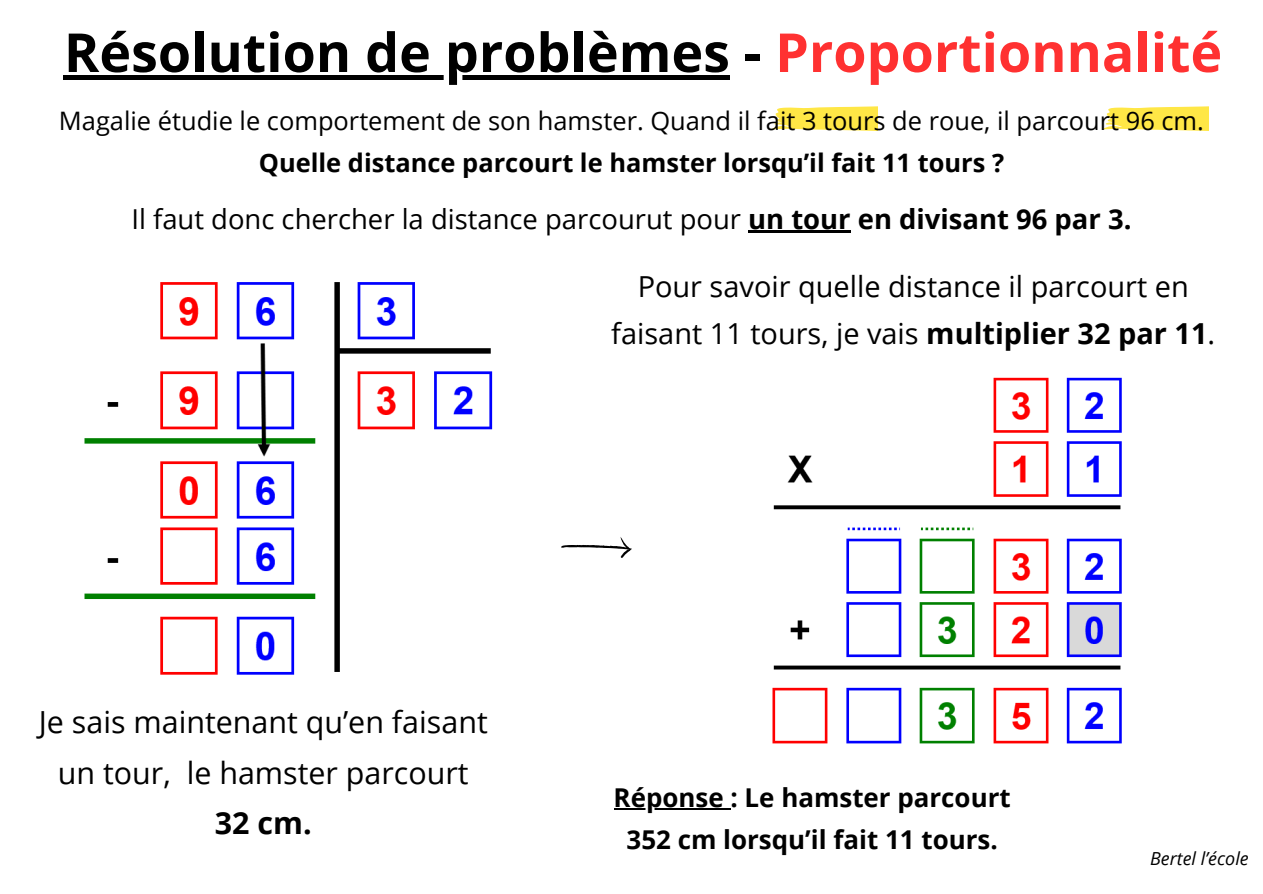
<style>
.page{position:relative;width:1263px;height:894px;background:#fff}
.page>*{position:absolute;margin:0;border:0;box-sizing:border-box;transform-origin:0 0}
.t1{font:700 53.7px "Open Sans";color:#000}
.t2{font:30.45px/50.6px "Open Sans";color:#000;text-align:center}
.t3{font:28.95px/47.2px "Open Sans";color:#000;text-align:center}
.t4{font:27.45px "Open Sans";color:#000}
.t5{font:700 25.95px/41.8px "Open Sans";color:#000;text-align:center}
.t6{font:25.5px/41.8px "Open Sans";color:#000;text-align:center}
.t7{font:italic 18px "Open Sans";color:#000}
.s1{color:#ff3131}
.s2{font-weight:700}
</style>
<div class="page">
<div style="left:64px;top:75px;width:666px;height:5px;background:#000"></div>
<svg style="left:561px;top:537px;width:71px;height:21px"></svg>
<img style="left:84px;top:282px;width:409px;height:393px">
<img style="left:772px;top:377px;width:350px;height:367px">
<svg style="left:772px;top:106px;width:105px;height:25px;background:#ffea61"></svg>
<svg style="left:1103px;top:106px;width:105px;height:25px;background:#ffea61"></svg>
<hr style="left:748px;top:230px;width:103px;height:3px;background:#000">
<hr style="left:614px;top:808px;width:116px;height:1px;background:#000">
<h1 class="t1" style="left:64px;top:15px;width:1160px">Résolution de problèmes - <span class="s1">Proportionnalité</span></h1>
<p class="t6" style="left:59px;top:99px;width:1146px">Magalie étudie le comportement de son hamster. Quand il fait 3 tours de roue, il parcourt 96 cm.<br><span class="s2">Quelle distance parcourt le hamster lorsqu’il fait 11 tours ?</span></p>
<p class="t4" style="left:131px;top:199px;width:1002px">Il faut donc chercher la distance parcourut pour <span class="s2">un tour en divisant 96 par 3.</span></p>
<p class="t3" style="left:611px;top:261px;width:605px">Pour savoir quelle distance il parcourt en faisant 11 tours, je vais <span class="s2">multiplier 32 par 11</span>.</p>
<h2 class="t2" style="left:39px;top:696px;width:450px">Je sais maintenant qu’en faisant un tour, le hamster parcourt<br><span class="s2">32 cm.</span></h2>
<h2 class="t5" style="left:614px;top:775px;width:399px">Réponse : Le hamster parcourt<br>352 cm lorsqu’il fait 11 tours.</h2>
<p class="t7" style="left:1150px;top:845px;width:100px">Bertel l’école</p>
</div>
